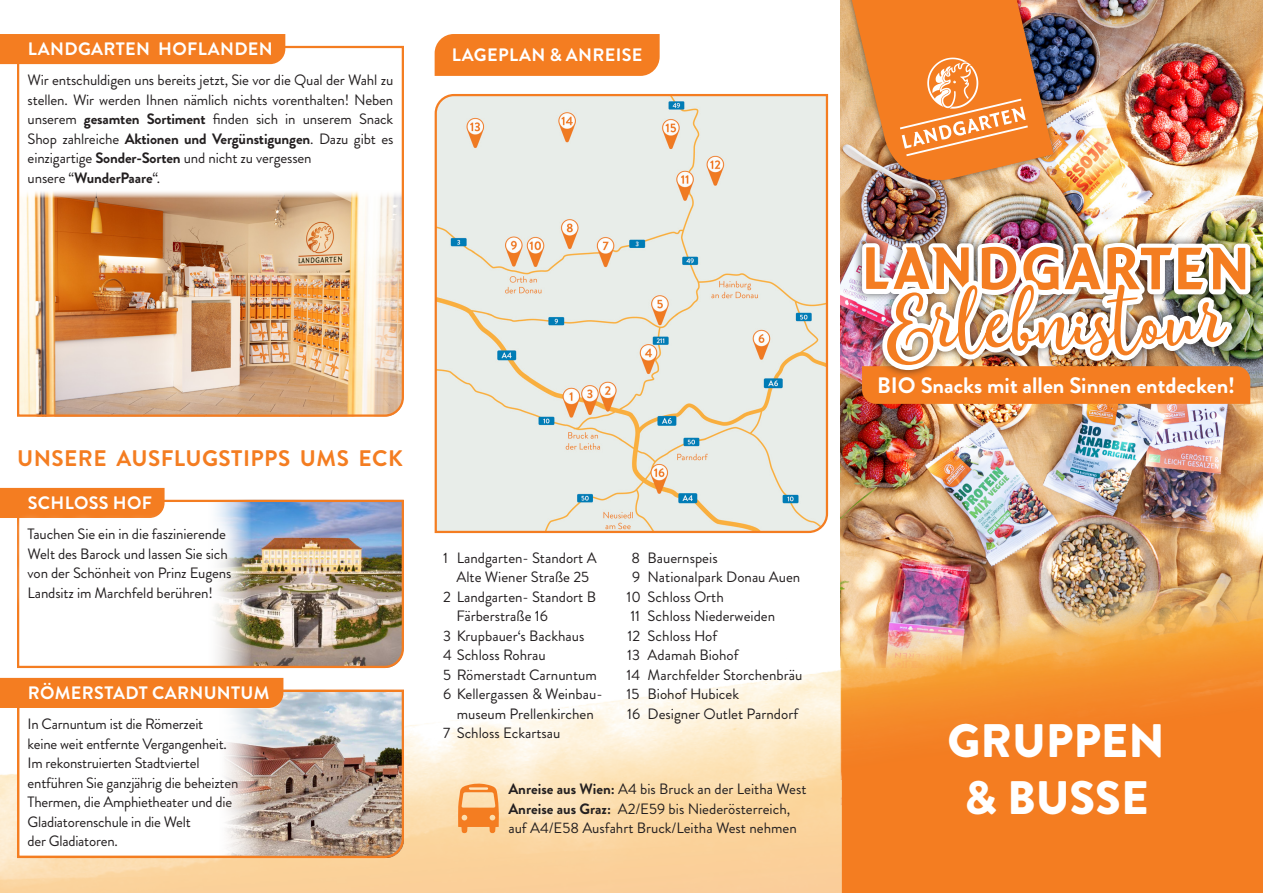
<style>
.page{position:relative;width:1263px;height:893px;background:#fff}
.page>*{position:absolute;margin:0;border:0;box-sizing:border-box;transform-origin:0 0}
.t1{font:900 46.95px/56.2px "Brandon Grotesque";color:#fff;text-align:center}
.t2{font:700 22.5px "Brandon Grotesque";letter-spacing:.02em;color:#f47d21}
.t3{font:700 22.35px "Brandon Grotesque";color:#fff}
.t4{font:700 18px "Brandon Grotesque";letter-spacing:.02em;color:#fff}
.t5{font:15px/19.5px "Brandon Grotesque";letter-spacing:-.01em;color:#231f20}
.s1{font-weight:700}
</style>
<div class="page">
<img style="left:16px;top:45px;width:388px;height:372px">
<svg style="left:165px;top:499px;width:239px;height:31px"></svg>
<img style="left:0;top:530px;width:841px;height:363px">
<img style="left:841px;top:425px;width:422px;height:103px">
<svg style="left:842px;top:535px;width:421px;height:358px;fill:#f48529"></svg>
<img style="left:877px;top:425px;width:362px;height:468px">
<img style="left:840px;top:0;width:423px;height:425px">
<svg style="left:433px;top:94px;width:396px;height:440px"></svg>
<svg style="left:458px;top:783px;width:41px;height:50px"></svg>
<div style="left:435px;top:34px;width:225px;height:42px;background:#f47d21"></div>
<div style="left:0;top:34px;width:285px;height:30px;background:#f47d21"></div>
<div style="left:0;top:488px;width:165px;height:30px;background:#f47d21"></div>
<div style="left:12px;top:513px;width:235px;height:101px;background:#fff"></div>
<svg style="left:16px;top:689px;width:389px;height:170px"></svg>
<div style="left:0;top:678px;width:283px;height:30px;background:#f47d21"></div>
<p class="t4" style="left:28px;top:37px;width:247px">LANDGARTEN HOFLANDEN</p>
<p class="t5" style="left:28px;top:71px;width:367px">Wir entschuldigen uns bereits jetzt, Sie vor die Qual der Wahl zu stellen. Wir werden Ihnen nämlich nichts vorenthalten! Neben unserem <span class="s1">gesamten Sortiment</span> finden sich in unserem Snack Shop zahlreiche <span class="s1">Aktionen und Vergünstigungen</span>. Dazu gibt es einzigartige <span class="s1">Sonder-Sorten</span> und nicht zu vergessen<br>unsere “<span class="s1">WunderPaare</span>“.</p>
<p class="t4" style="left:452px;top:42px;width:192px">LAGEPLAN &amp; ANREISE</p>
<h2 class="t2" style="left:17px;top:443px;width:387px">UNSERE AUSFLUGSTIPPS UMS ECK</h2>
<p class="t4" style="left:28px;top:490px;width:126px">SCHLOSS HOF</p>
<p class="t5" style="left:28px;top:524px;width:205px">Tauchen Sie ein in die faszinierende Welt des Barock und lassen Sie sich von der Schönheit von Prinz Eugens Landsitz im Marchfeld berühren!</p>
<p class="t4" style="left:28px;top:680px;width:243px">RÖMERSTADT CARNUNTUM</p>
<p class="t5" style="left:28px;top:714px;width:212px">In Carnuntum ist die Römerzeit<br>keine weit entfernte Vergangenheit.<br>Im rekonstruierten Stadtviertel entführen Sie ganzjährig die beheizten<br>Thermen, die Amphietheater und die<br>Gladiatorenschule in die Welt<br>der Gladiatoren.</p>
<p class="t5" style="left:443px;top:548px;width:155px">1 Landgarten- Standort A</p>
<p class="t5" style="left:456px;top:568px;width:134px">Alte Wiener Straße 25</p>
<p class="t5" style="left:443px;top:587px;width:154px">2 Landgarten- Standort B</p>
<p class="t5" style="left:456px;top:607px;width:93px">Färberstraße 16</p>
<p class="t5" style="left:443px;top:626px;width:143px">3 Krupbauer‘s Backhaus</p>
<p class="t5" style="left:443px;top:646px;width:104px">4 Schloss Rohrau</p>
<p class="t5" style="left:443px;top:665px;width:155px">5 Römerstadt Carnuntum</p>
<p class="t5" style="left:443px;top:685px;width:161px">6 Kellergassen &amp; Weinbau-</p>
<p class="t5" style="left:457px;top:704px;width:139px">museum Prellenkirchen</p>
<p class="t5" style="left:443px;top:724px;width:119px">7 Schloss Eckartsau</p>
<p class="t5" style="left:631px;top:548px;width:88px">8 Bauernspeis</p>
<p class="t5" style="left:632px;top:568px;width:170px">9 Nationalpark Donau Auen</p>
<p class="t5" style="left:627px;top:587px;width:99px">10 Schloss Orth</p>
<p class="t5" style="left:630px;top:607px;width:146px">11 Schloss Niederweiden</p>
<p class="t5" style="left:627px;top:626px;width:91px">12 Schloss Hof</p>
<p class="t5" style="left:627px;top:646px;width:113px">13 Adamah Biohof</p>
<p class="t5" style="left:627px;top:665px;width:177px">14 Marchfelder Storchenbräu</p>
<p class="t5" style="left:627px;top:685px;width:114px">15 Biohof Hubicek</p>
<p class="t5" style="left:627px;top:704px;width:173px">16 Designer Outlet Parndorf</p>
<p class="t5" style="left:508px;top:779px;width:300px"><span class="s1">Anreise aus Wien:</span> A4 bis Bruck an der Leitha West<br><span class="s1">Anreise aus Graz:</span> A2/E59 bis Niederösterreich, auf A4/E58 Ausfahrt Bruck/Leitha West nehmen</p>
<h3 class="t3" style="left:877px;top:369px;width:359px">BIO Snacks mit allen Sinnen entdecken!</h3>
<h1 class="t1" style="left:948px;top:714px;width:219px">GRUPPEN &amp; BUSSE</h1>
</div>
